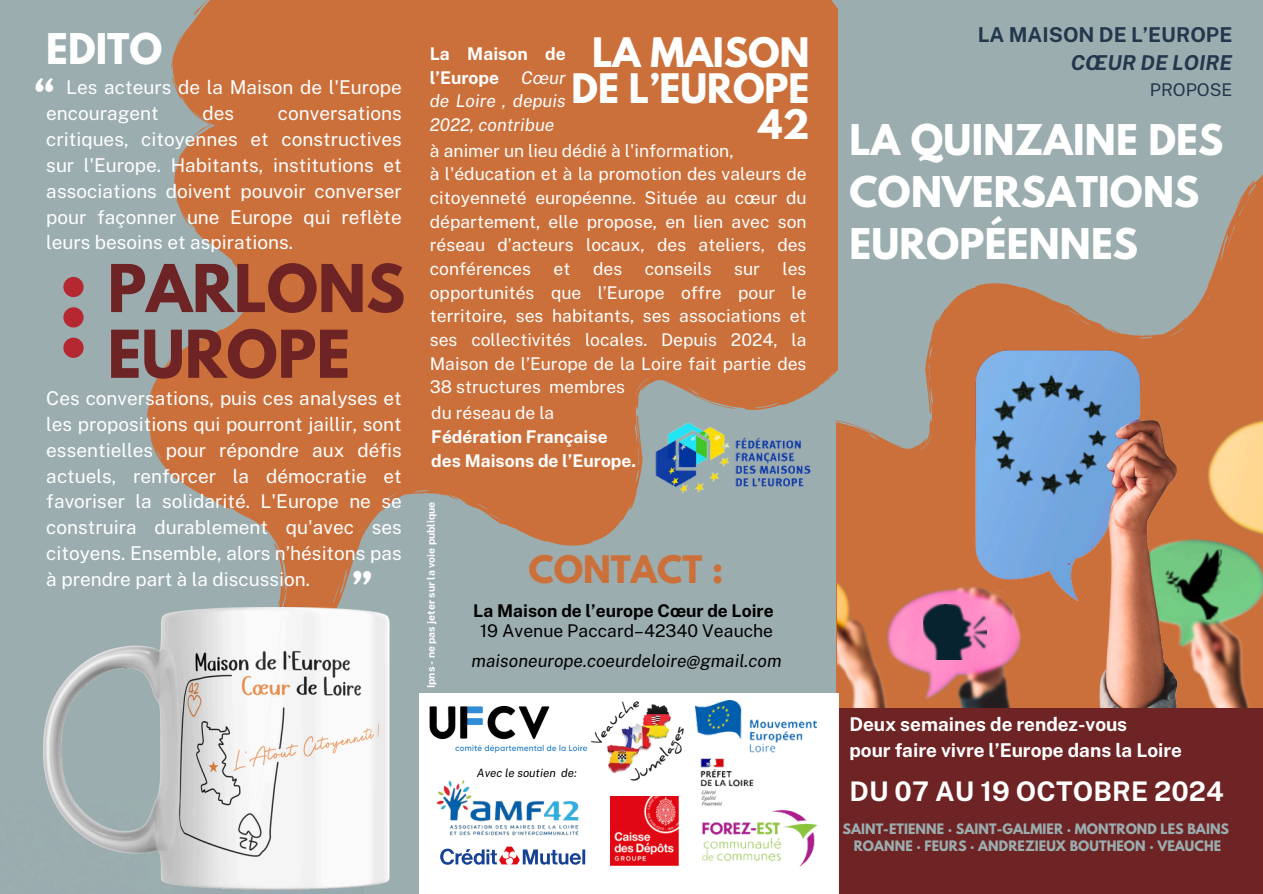
<style>
.page{position:relative;width:1263px;height:894px;background:#fff}
.page>*{position:absolute;margin:0;border:0;box-sizing:border-box;transform-origin:0 0}
.t1{font:700 58.35px/65.7px "League Spartan";color:#6e2324}
.t2{font:700 38.1px "League Spartan";color:#fff}
.t3{font:700 37.5px/51.8px "League Spartan";letter-spacing:.005em;color:#fff}
.t4{font:700 36px/36px "League Spartan";color:#fff;text-align:right}
.t5{font:700 33.6px "League Spartan";color:#cc703b}
.t6{font:700 27px "Public Sans";letter-spacing:.005em;color:#fff}
.t7{font:700 20.55px/28.2px "Public Sans";color:#23374d;text-align:right}
.t8{font:19.05px/25.8px "Public Sans";color:#fff;text-align:justify}
.t9{font:700 19.05px/25.8px "Public Sans";color:#fff}
.t10{font:17.55px/23.7px "Public Sans";color:#fff;text-align:justify}
.t11{font:700 17.55px/23.7px "Public Sans";color:#fff}
.t12{font:italic 17.55px "Public Sans";color:#000}
.t13{font:italic 17.55px/23.7px "Public Sans";color:#fff;text-align:justify}
.t14{font:700 17.55px "Public Sans";color:#000}
.t15{font:17.55px "Public Sans";color:#000}
.t16{font:17.55px "Public Sans";color:#23374d}
.t17{font:700 12.75px "League Spartan";letter-spacing:.005em;color:#9badaf}
.t18{font:italic 11.4px "Public Sans";color:#000}
.t19{font:700 10.5px "Public Sans";color:#fff}
.s1{font-weight:400}
.s2{font-style:italic}
</style>
<div class="page">
<div style="left:0;top:0;width:1263px;height:893px;background:#9badaf"></div>
<svg style="left:150px;top:0;width:688px;height:663px;fill:#cc703b"></svg>
<svg style="left:837px;top:165px;width:426px;height:152px"></svg>
<svg style="left:63px;top:277px;width:21px;height:81px"></svg>
<img style="left:44px;top:607px;width:346px;height:282px">
<img style="left:654px;top:418px;width:161px;height:79px">
<img style="left:837px;top:317px;width:425px;height:391px">
<img style="left:1165px;top:549px;width:56px;height:70px">
<img style="left:924px;top:604px;width:63px;height:55px">
<div style="left:838px;top:708px;width:425px;height:185px;background:#6e2324"></div>
<div style="left:420px;top:693px;width:419px;height:200px;background:#fff"></div>
<img style="left:702px;top:809px;width:116px;height:58px">
<img style="left:436px;top:779px;width:143px;height:56px">
<img style="left:429px;top:705px;width:159px;height:48px">
<img style="left:695px;top:700px;width:122px;height:53px">
<svg style="left:440px;top:846px;width:145px;height:18px"></svg>
<img style="left:700px;top:758px;width:54px;height:48px">
<img style="left:610px;top:796px;width:69px;height:68px">
<img style="left:592px;top:701px;width:92px;height:78px">
<svg style="left:353px;top:570px;width:18px;height:15px"></svg>
<p class="t3" style="left:46px;top:28px;width:118px">EDITO</p>
<p class="t2" style="left:35px;top:75px;width:22px">“</p>
<p class="t8" style="left:46px;top:74px;width:357px;text-indent:20px">Les acteurs de la Maison de l'Europe encouragent</p>
<p class="t8" style="left:203px;top:100px;width:33px">des</p>
<p class="t8" style="left:46px;top:100px;width:357px;text-indent:232px">conversations critiques, citoyennes et constructives sur l'Europe. Habitants, institutions et associations doivent pouvoir converser pour façonner une Europe qui reflète leurs besoins et aspirations.</p>
<p class="t1" style="left:108px;top:263px;width:299px">PARLONS<br>EUROPE</p>
<p class="t8" style="left:46px;top:385px;width:357px">Ces conversations, puis ces analyses et les propositions qui pourront jaillir, sont essentielles pour répondre aux défis actuels, renforcer la démocratie et favoriser la solidarité. L'Europe ne se construira durablement qu'avec ses citoyens. Ensemble, alors n’hésitons pas à prendre part à la discussion.</p>
<h6 class="t4" style="left:571px;top:39px;width:239px">LA MAISON<br>DE L’EUROPE<br>42</h6>
<p class="t11" style="left:430px;top:42px;width:137px">La Maison de l’Europe</p>
<p class="t13" style="left:430px;top:65px;width:137px;text-indent:91px">Cœur de Loire , depuis 2022, contribue</p>
<p class="t10" style="left:430px;top:138px;width:305px">à animer un lieu dédié à l'information,</p>
<p class="t10" style="left:430px;top:162px;width:378px">à l'éducation et à la promotion des valeurs de citoyenneté européenne. Située au cœur du département, elle propose, en lien avec son réseau d’acteurs locaux, des ateliers, des conférences</p>
<p class="t10" style="left:430px;top:257px;width:378px;text-indent:353px">les opportunités que l’Europe offre pour le territoire, ses habitants, ses associations et ses collectivités locales. Depuis 2024, la Maison de l’Europe de la Loire fait partie des 38 structures membres</p>
<p class="t10" style="left:554px;top:257px;width:18px">et</p>
<p class="t10" style="left:593px;top:257px;width:31px">des</p>
<p class="t10" style="left:645px;top:257px;width:68px">conseils</p>
<p class="t10" style="left:734px;top:257px;width:27px">sur</p>
<p class="t11" style="left:431px;top:401px;width:178px"><span class="s1">du réseau de la<br></span>Fédération Française</p>
<p class="t11" style="left:431px;top:448px;width:206px">des Maisons de l’Europe.</p>
<p class="t19" style="left:425px;top:688px;width:188px;rotate:-90deg">Ipns - ne pas jeter sur la voie publique</p>
<p class="t5" style="left:528px;top:552px;width:197px">CONTACT :</p>
<p class="t14" style="left:473px;top:599px;width:302px">La Maison de l’europe Cœur de Loire</p>
<p class="t12" style="left:471px;top:650px;width:312px">maisoneurope.coeurdeloire@gmail.com</p>
<p class="t15" style="left:480px;top:620px;width:294px">19 Avenue Paccard–42340 Veauche</p>
<p class="t18" style="left:477px;top:766px;width:101px">Avec le soutien de:</p>
<p class="t7" style="left:978px;top:20px;width:256px">LA MAISON DE L’EUROPE<br><span class="s2">CŒUR DE LOIRE</span></p>
<p class="t16" style="left:1150px;top:79px;width:84px">PROPOSE</p>
<p class="t3" style="left:849px;top:119px;width:375px">LA QUINZAINE DES<br>CONVERSATIONS<br>EUROPÉENNES</p>
<p class="t9" style="left:849px;top:711px;width:334px">Deux semaines de rendez-vous<br>pour faire vivre l’Europe dans la Loire</p>
<p class="t6" style="left:849px;top:774px;width:376px">DU 07 AU 19 OCTOBRE 2024</p>
<p class="t17" style="left:842px;top:822px;width:388px">SAINT-ETIENNE · SAINT-GALMIER · MONTROND LES BAINS</p>
<p class="t17" style="left:854px;top:839px;width:369px">ROANNE · FEURS · ANDREZIEUX BOUTHEON · VEAUCHE</p>
</div>
